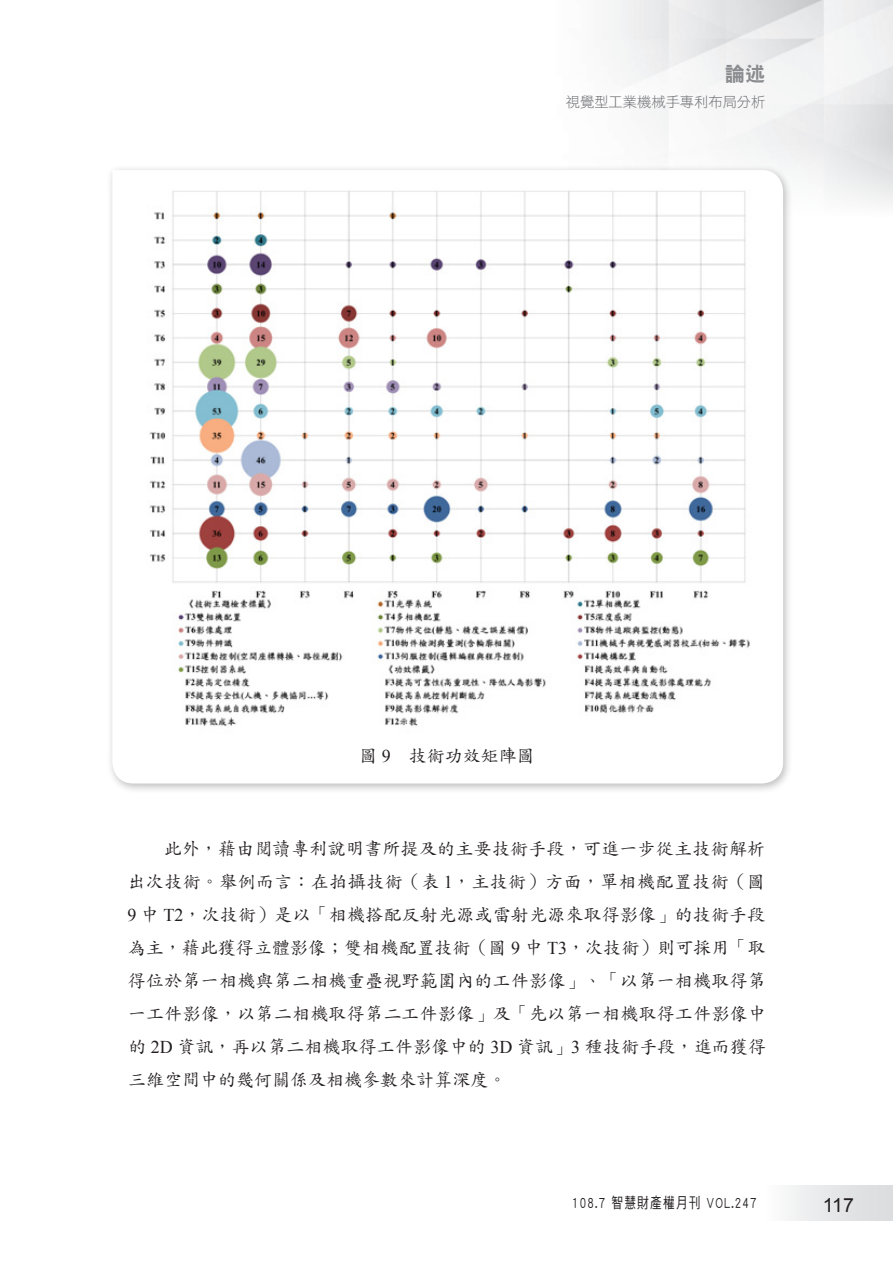
<style>
.page{position:relative;width:893px;height:1263px;background:#fff}
.page>*{position:absolute;margin:0;border:0;box-sizing:border-box;transform-origin:0 0}
.t1{font:20.25px "DF Hei Std W9";color:#8a8c8f}
.t2{font:19.5px "Arial";color:#231f20}
.t3{font:18px/33px "DF Kai Shu Std W5";color:#231f20;text-align:justify}
.t4{font:15px "DF Hei Std W5";letter-spacing:.1em;color:#231f20;scale:.78 1}
.t5{font:14.25px "DF Hei Std W3";color:#6c6d70}
.s1{font-family:"Times New Roman"}
</style>
<div class="page">
<div style="left:765px;top:1185px;width:128px;height:36px;background:linear-gradient(to right,#fbfbfb,#d8d9dc)"></div>
<div style="left:106px;top:164px;width:688px;height:630px;background:#231f20;opacity:.3"></div>
<svg style="left:112px;top:170px;width:671px;height:613px"></svg>
<img style="left:139px;top:181px;width:618px;height:556px">
<p class="t1" style="left:725px;top:63px;width:42px">論述</p>
<p class="t5" style="left:566px;top:94px;width:201px">視覺型工業機械手專利布局分析</p>
<p class="t3" style="left:359px;top:738px;width:177px">圖 <span class="s1">9</span> 技術功效矩陣圖</p>
<p class="t3" style="left:127px;top:832px;width:640px;text-indent:36px">此外，藉由閱讀專利說明書所提及的主要技術手段，可進一步從主技術解析出次技術。舉例而言：在拍攝技術（表 <span class="s1">1</span>，主技術）方面，單相機配置技術（圖<span class="s1">9</span> 中 <span class="s1">T2</span>，次技術）是以「相機搭配反射光源或雷射光源來取得影像」的技術手段為主，藉此獲得立體影像；雙相機配置技術（圖 <span class="s1">9</span> 中 <span class="s1">T3</span>，次技術）則可採用「取得位於第一相機與第二相機重疊視野範圍內的工件影像」、「以第一相機取得第一工件影像，以第二相機取得第二工件影像」及「先以第一相機取得工件影像中的 <span class="s1">2D</span> 資訊，再以第二相機取得工件影像中的 <span class="s1">3D</span> 資訊」<span class="s1">3</span> 種技術手段，進而獲得三維空間中的幾何關係及相機參數來計算深度。</p>
<p class="t4" style="left:572px;top:1194px;width:238px">108.7 智慧財產權月刊 VOL.247</p>
<p class="t2" style="left:823px;top:1192px;width:33px">117</p>
</div>
